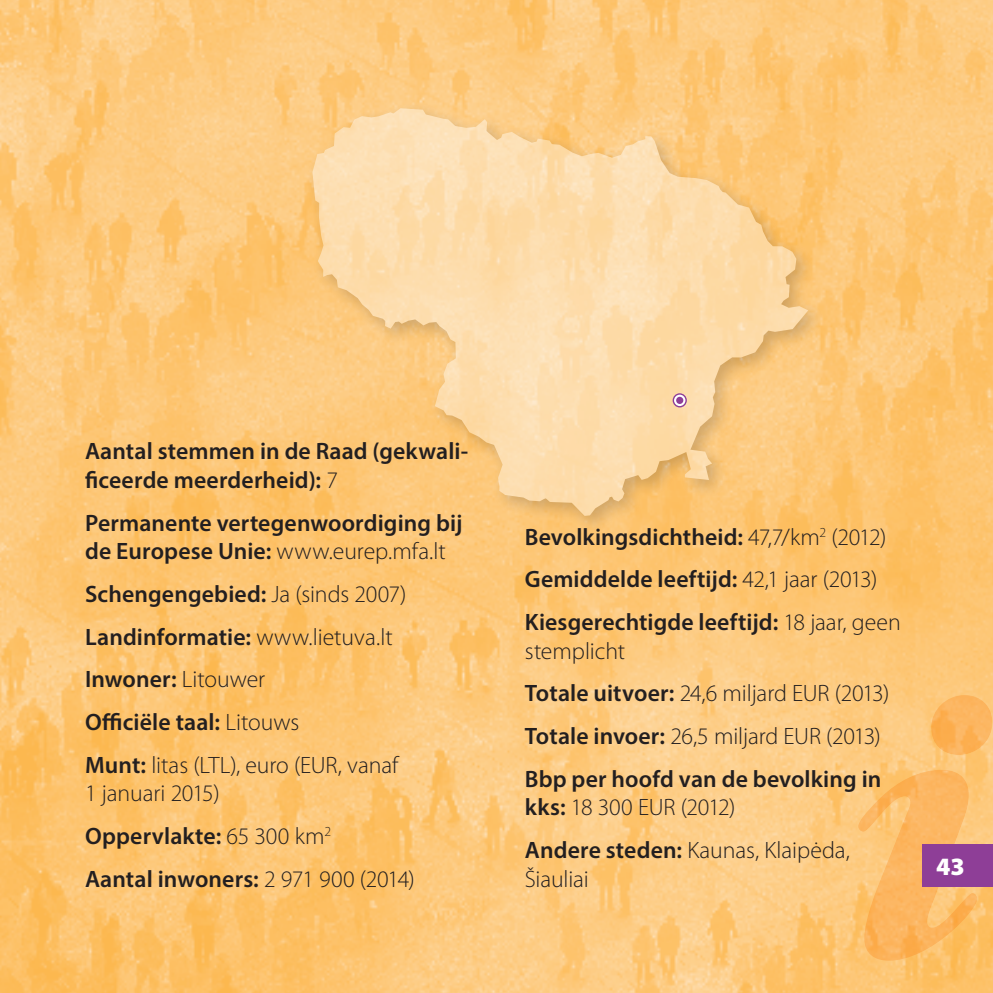
<style>
.page{position:relative;width:993px;height:993px;background:#fff}
.page>*{position:absolute;margin:0;border:0;box-sizing:border-box;transform-origin:0 0}
.t1{font:900 25px "Myriad Pro";color:#fff}
.body_nested{font:600 23.75px/28.5px "Myriad Pro";letter-spacing:.005em;color:#231f20}
.body_nested-2{font:300 23.75px/28.5px "Myriad Pro";letter-spacing:-.005em;color:#231f20}
.s1{font-weight:300}
.s2{font-weight:600}
</style>
<div class="page">
<img style="left:0;top:0;width:992px;height:992px">
<img style="left:857px;top:694px;width:135px;height:266px">
<div style="left:921px;top:843px;width:71px;height:43px;background:#8e3e97"></div>
<div style="left:304px;top:100px;width:521px;height:433px;background:#231f20;opacity:.5"></div>
<svg style="left:312px;top:108px;width:496px;height:407px"></svg>
<svg style="left:673px;top:394px;width:13px;height:12px"></svg>
<div style="left:672px;top:393px;width:14px;height:14px;border:1px solid #8e3e97;border-radius:50%"></div>
<div style="left:676px;top:396px;width:7px;height:8px;background:#8e3e97;border-radius:50%"></div>
<p class="body_nested" style="left:85px;top:436px;width:384px">Aantal stemmen in de Raad (gekwali&shy;ficeerde meerderheid): <span class="s1">7</span></p>
<p class="body_nested" style="left:85px;top:507px;width:379px">Permanente vertegenwoordiging bij de Europese Unie: <span class="s1">www.eurep.mfa.lt</span></p>
<p class="body_nested" style="left:85px;top:578px;width:323px">Schengengebied: <span class="s1">Ja (sinds 2007)</span></p>
<p class="body_nested" style="left:85px;top:621px;width:309px">Landinformatie: <span class="s1">www.lietuva.lt</span></p>
<p class="body_nested" style="left:85px;top:664px;width:181px">Inwoner: <span class="s1">Litouwer</span></p>
<p class="body_nested" style="left:85px;top:706px;width:216px">Officiële taal: <span class="s1">Litouws</span></p>
<p class="body_nested-2" style="left:85px;top:750px;width:315px"><span class="s2">Munt:</span> litas (LTL), euro (EUR, vanaf<br>1 -januari 2015)</p>
<p class="body_nested" style="left:85px;top:820px;width:247px">Oppervlakte: <span class="s1">65 300 km</span><sup>2</sup></p>
<p class="body_nested" style="left:85px;top:863px;width:331px">Aantal inwoners: <span class="s1">2 971 900 (2014)</span></p>
<p class="body_nested" style="left:524px;top:521px;width:363px">Bevolkingsdichtheid: <span class="s1">47,7/km</span><sup>2</sup> <span class="s1">(2012)</span></p>
<p class="body_nested" style="left:524px;top:564px;width:354px">Gemiddelde leeftijd: <span class="s1">42,1 jaar (2013)</span></p>
<p class="body_nested" style="left:524px;top:607px;width:377px">Kiesgerechtigde leeftijd: <span class="s1">18 jaar, geen stemplicht</span></p>
<p class="body_nested-2" style="left:524px;top:679px;width:366px"><span class="s2">Totale uitvoer:</span> 24,6 miljard EUR (2013)</p>
<p class="body_nested-2" style="left:524px;top:722px;width:357px"><span class="s2">Totale invoer:</span> 26,5 miljard EUR (2013)</p>
<p class="body_nested" style="left:524px;top:763px;width:358px">Bbp per hoofd van de bevolking in kks: <span class="s1">18 300 EUR (2012)</span></p>
<p class="body_nested-2" style="left:524px;top:836px;width:326px"><span class="s2">Andere steden:</span> Kaunas, Klaipėda,<br>Šiauliai</p>
<p class="t1" style="left:935px;top:851px;width:30px">43</p>
</div>
